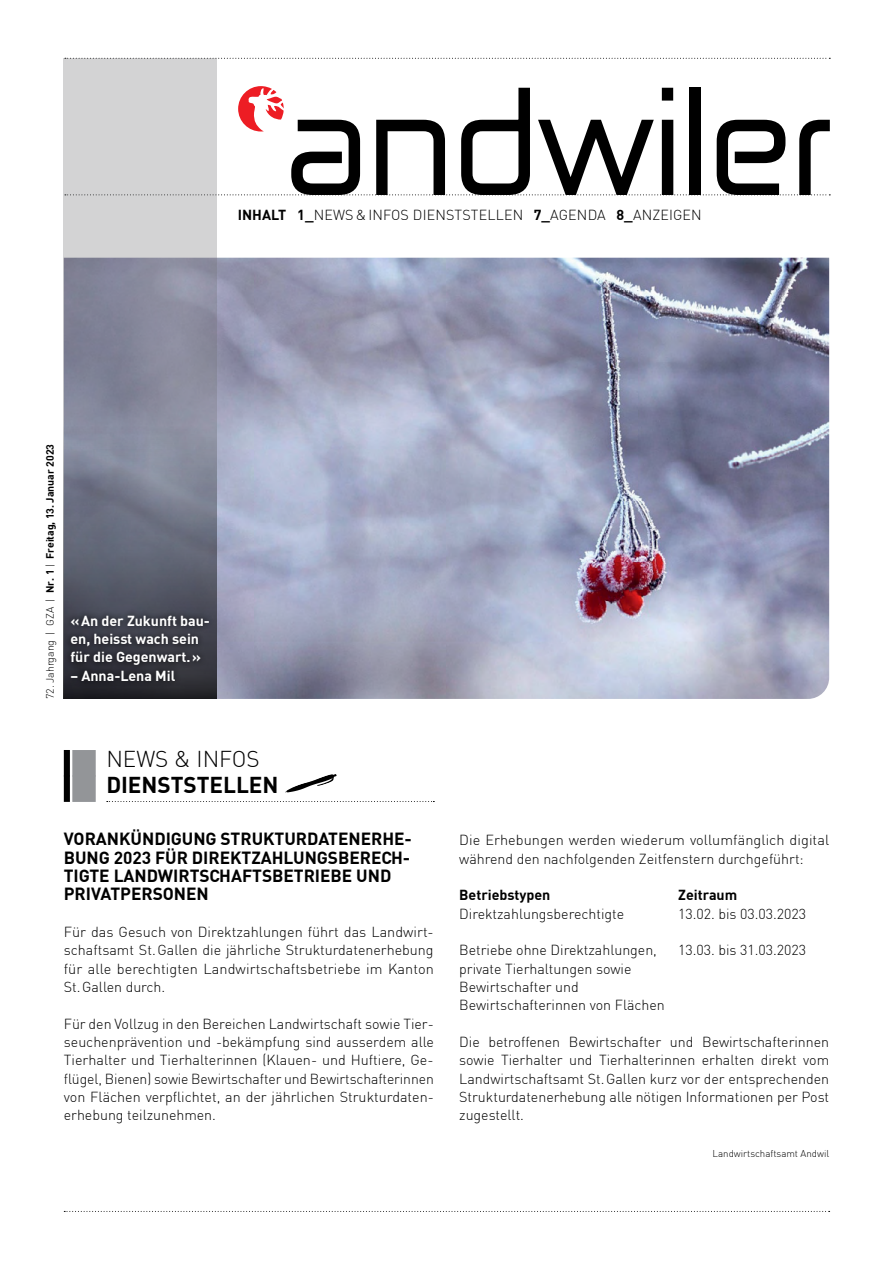
<style>
.page{position:relative;width:893px;height:1263px;background:#fff}
.page>*{position:absolute;margin:0;border:0;box-sizing:border-box;transform-origin:0 0}
.t1{font:700 22.5px "DIN";color:#000}
.t2{font:300 22.5px "DIN";color:#000}
.t3{font:700 17.25px/18.3px "DIN";color:#000}
.t4{font:300 14.25px/18.3px "DIN";color:#000;text-align:justify}
.t5{font:700 14.25px/18.3px "DIN";color:#fff}
.t6{font:700 14.25px "DIN";color:#000}
.t7{font:700 10.5px "DIN";color:#000}
.t8{font:300 9.75px "DIN";color:#000}
.s1{font-weight:700}
.s2{font-weight:300}
</style>
<div class="page">
<img style="left:217px;top:258px;width:612px;height:441px">
<svg style="left:218px;top:58px;width:612px;height:1px"></svg>
<svg style="left:64px;top:1211px;width:766px;height:1px"></svg>
<svg style="left:64px;top:58px;width:153px;height:366px;background:#a1a2af"></svg>
<svg style="left:64px;top:424px;width:153px;height:275px;background:#6a6e7e"></svg>
<div style="left:65px;top:608px;width:150px;height:79px;background:#000;opacity:.8"></div>
<div style="left:64px;top:750px;width:6px;height:26px;background:#000"></div>
<div style="left:72px;top:750px;width:24px;height:26px;background:#939598"></div>
<div style="left:64px;top:775px;width:6px;height:27px;background:#000"></div>
<div style="left:72px;top:775px;width:24px;height:27px;background:#939598"></div>
<svg style="left:107px;top:801px;width:327px;height:1px"></svg>
<svg style="left:285px;top:774px;width:52px;height:19px"></svg>
<svg style="left:65px;top:86px;width:765px;height:109px"></svg>
<p class="t4" style="left:238px;top:206px;width:465px"><span class="s1">INHALT 1_</span>NEWS&amp;INFOS DIENSTSTELLEN <span class="s1">7_</span>AGENDA <span class="s1">8_</span>ANZEIGEN</p>
<p class="t7" style="left:43px;top:699px;width:256px;rotate:-90deg"><span class="s2">72. Jahrgang | GZA |</span> Nr. 1 <span class="s2">|</span> Freitag, 13. Januar 2023</p>
<p class="t5" style="left:70px;top:611px;width:141px">«An der Zukunft bau&shy;en, heisst wach sein für die Gegenwart.»</p>
<p class="t5" style="left:70px;top:666px;width:106px">– Anna-Lena Mil</p>
<h1 class="t2" style="left:106px;top:745px;width:155px">NEWS &amp; INFOS</h1>
<h1 class="t1" style="left:106px;top:770px;width:174px">DIENSTSTELLEN</h1>
<p class="t3" style="left:64px;top:829px;width:350px">VORANKÜNDIGUNG STRUKTURDATENERHE-<br>BUNG 2023 FÜR DIREKTZAHLUNGSBERECH-<br>TIGTE LANDWIRTSCHAFTSBETRIEBE UND<br>PRIVATPERSONEN</p>
<p class="t4" style="left:64px;top:923px;width:372px">Für das Gesuch von Direktzahlungen führt das Landwirt&shy;schaftsamt St.Gallen die jährliche Strukturdatenerhebung für alle berechtigten Landwirtschaftsbetriebe im Kanton St.Gallen durch.</p>
<p class="t4" style="left:64px;top:1014px;width:372px">Für den Vollzug in den Bereichen Landwirtschaft sowie Tier&shy;seuchenprävention und -bekämpfung sind ausserdem alle Tierhalter und Tierhalterinnen (Klauen- und Huftiere, Ge&shy;flügel, Bienen) sowie Bewirtschafter und Bewirtschafterinnen von Flächen verpflichtet, an der jährlichen Strukturdaten&shy;erhebung teilzunehmen.</p>
<p class="t4" style="left:459px;top:831px;width:371px">Die Erhebungen werden wiederum vollumfänglich digital während den nachfolgenden Zeitfenstern durchgeführt:</p>
<p class="t6" style="left:459px;top:886px;width:93px">Betriebstypen</p>
<p class="t6" style="left:678px;top:886px;width:60px">Zeitraum</p>
<p class="t4" style="left:459px;top:904px;width:166px">Direktzahlungsberechtigte</p>
<p class="t4" style="left:678px;top:904px;width:129px">13.02. bis 03.03.2023</p>
<p class="t4" style="left:459px;top:941px;width:199px">Betriebe ohne Direktzahlungen,</p>
<p class="t4" style="left:678px;top:941px;width:129px">13.03. bis 31.03.2023</p>
<p class="t4" style="left:459px;top:959px;width:207px;text-align:left">private Tierhaltungen sowie<br>Bewirtschafter und<br>Bewirtschafterinnen von Flächen</p>
<p class="t4" style="left:459px;top:1032px;width:371px">Die betroffenen Bewirtschafter und Bewirtschafterinnen sowie Tierhalter und Tierhalterinnen erhalten direkt vom Landwirtschaftsamt St.Gallen kurz vor der entsprechenden Strukturdatenerhebung alle nötigen Informationen per Post zugestellt.</p>
<p class="t8" style="left:713px;top:1147px;width:118px">Landwirtschaftsamt Andwil</p>
</div>
